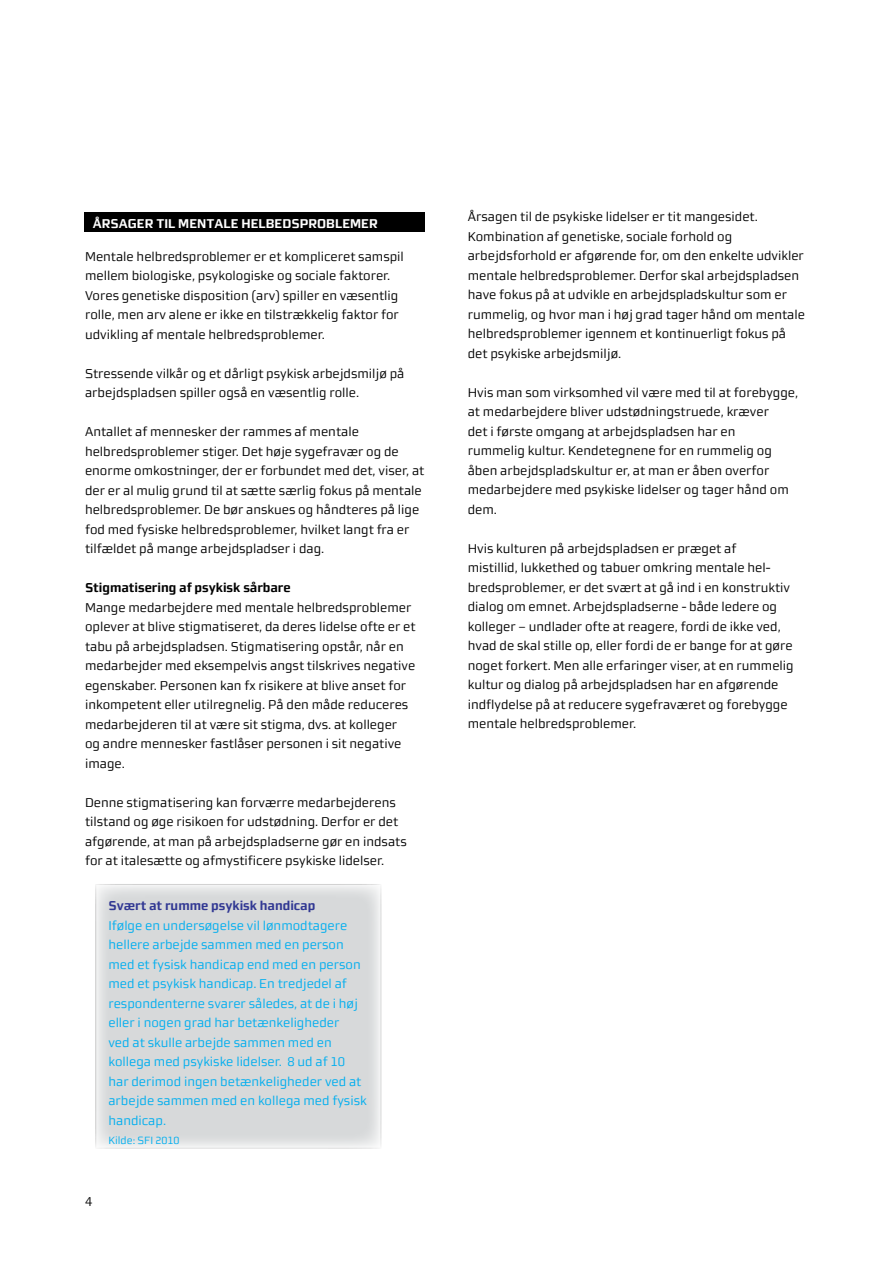
<style>
.page{position:relative;width:893px;height:1263px;background:#fff}
.page>*{position:absolute;margin:0;border:0;box-sizing:border-box;transform-origin:0 0}
.t1{font:12.75px/19.5px "Morgan Sn Lining";color:#000}
.t2{font:12.75px/19.5px "Morgan Sn Lining";color:#00aeef}
.t3{font:700 12.75px "Morgan Sn Lining";color:#fff}
.t4{font:700 12.75px "Morgan Sn Lining";color:#000}
.t5{font:700 12.75px "Morgan Sn Lining";color:#313893}
.t6{font:10.5px "Morgan Sn Lining";color:#00aeef}
</style>
<div class="page">
<div style="left:96px;top:884px;width:285px;height:264px;background:#d7d9da"></div>
<div style="left:84px;top:213px;width:340px;height:19px;background:#000"></div>
<p class="t3" style="left:93px;top:216px;width:287px">årsager til mentale helbedsproblemer</p>
<p class="t1" style="left:85px;top:246px;width:320px">Mentale helbredsproblemer er et kompliceret samspil mellem biologiske, psykologiske og sociale faktorer.<br>Vores genetiske disposition (arv) spiller en væsentlig rolle, men arv alene er ikke en tilstrækkelig faktor for udvikling af mentale helbredsproblemer.</p>
<p class="t1" style="left:85px;top:363px;width:321px">Stressende vilkår og et dårligt psykisk arbejdsmiljø på arbejdspladsen spiller også en væsentlig rolle.</p>
<p class="t1" style="left:85px;top:422px;width:341px">Antallet af mennesker der rammes af mentale helbredsproblemer stiger. Det høje sygefravær og de enorme omkostninger, der er forbundet med det, viser, at der er al mulig grund til at sætte særlig fokus på mentale helbredsproblemer. De bør anskues og håndteres på lige fod med fysiske helbredsproblemer, hvilket langt fra er tilfældet på mange arbejdspladser i dag.</p>
<p class="t4" style="left:85px;top:580px;width:207px">Stigmatisering af psykisk sårbare</p>
<p class="t1" style="left:85px;top:597px;width:332px">Mange medarbejdere med mentale helbredsproblemer oplever at blive stigmatiseret, da deres lidelse ofte er et tabu på arbejdspladsen. Stigmatisering opstår, når en medarbejder med eksempelvis angst tilskrives negative egenskaber. Personen kan fx risikere at blive anset for inkompetent eller utilregnelig. På den måde reduceres medarbejderen til at være sit stigma, dvs. at kolleger<br>og andre mennesker fastlåser personen i sit negative image.</p>
<p class="t1" style="left:85px;top:792px;width:323px">Denne stigmatisering kan forværre medarbejderens tilstand og øge risikoen for udstødning. Derfor er det afgørende, at man på arbejdspladserne gør en indsats for at italesætte og afmystificere psykiske lidelser.</p>
<p class="t5" style="left:108px;top:898px;width:208px">Svært at rumme psykisk handicap</p>
<p class="t2" style="left:108px;top:915px;width:260px">Ifølge en undersøgelse vil lønmodtagere hellere arbejde sammen med en person med et fysisk handicap end med en person med et psykisk handicap. En tredjedel af respondenterne svarer således, at de i høj eller i nogen grad har betænkeligheder<br>ved at skulle arbejde sammen med en kollega med psykiske lidelser. 8 ud af 10 har derimod ingen betænkeligheder ved at arbejde sammen med en kollega med fysisk handicap.</p>
<p class="t6" style="left:108px;top:1135px;width:73px">Kilde: SFI 2010</p>
<p class="t1" style="left:85px;top:1192px;width:9px">4</p>
<p class="t1" style="left:468px;top:207px;width:339px">Årsagen til de psykiske lidelser er tit mangesidet.<br>Kombination af genetiske, sociale forhold og arbejdsforhold er afgørende for, om den enkelte udvikler mentale helbredsproblemer. Derfor skal arbejdspladsen have fokus på at udvikle en arbejdspladskultur som er rummelig, og hvor man i høj grad tager hånd om mentale helbredsproblemer igennem et kontinuerligt fokus på det psykiske arbejdsmiljø.</p>
<p class="t1" style="left:468px;top:383px;width:332px">Hvis man som virksomhed vil være med til at forebygge, at medarbejdere bliver udstødningstruede, kræver<br>det i første omgang at arbejdspladsen har en<br>rummelig kultur. Kendetegnene for en rummelig og åben arbejdspladskultur er, at man er åben overfor medarbejdere med psykiske lidelser og tager hånd om dem.</p>
<p class="t1" style="left:468px;top:539px;width:327px">Hvis kulturen på arbejdspladsen er præget af<br>mistillid, lukkethed og tabuer omkring mentale hel&shy;bredsproblemer, er det svært at gå ind i en konstruktiv dialog om emnet. Arbejdspladserne - både ledere og kolleger – undlader ofte at reagere, fordi de ikke ved, hvad de skal stille op, eller fordi de er bange for at gøre noget forkert. Men alle erfaringer viser, at en rummelig kultur og dialog på arbejdspladsen har en afgørende indflydelse på at reducere sygefraværet og forebygge mentale helbredsproblemer.</p>
</div>
